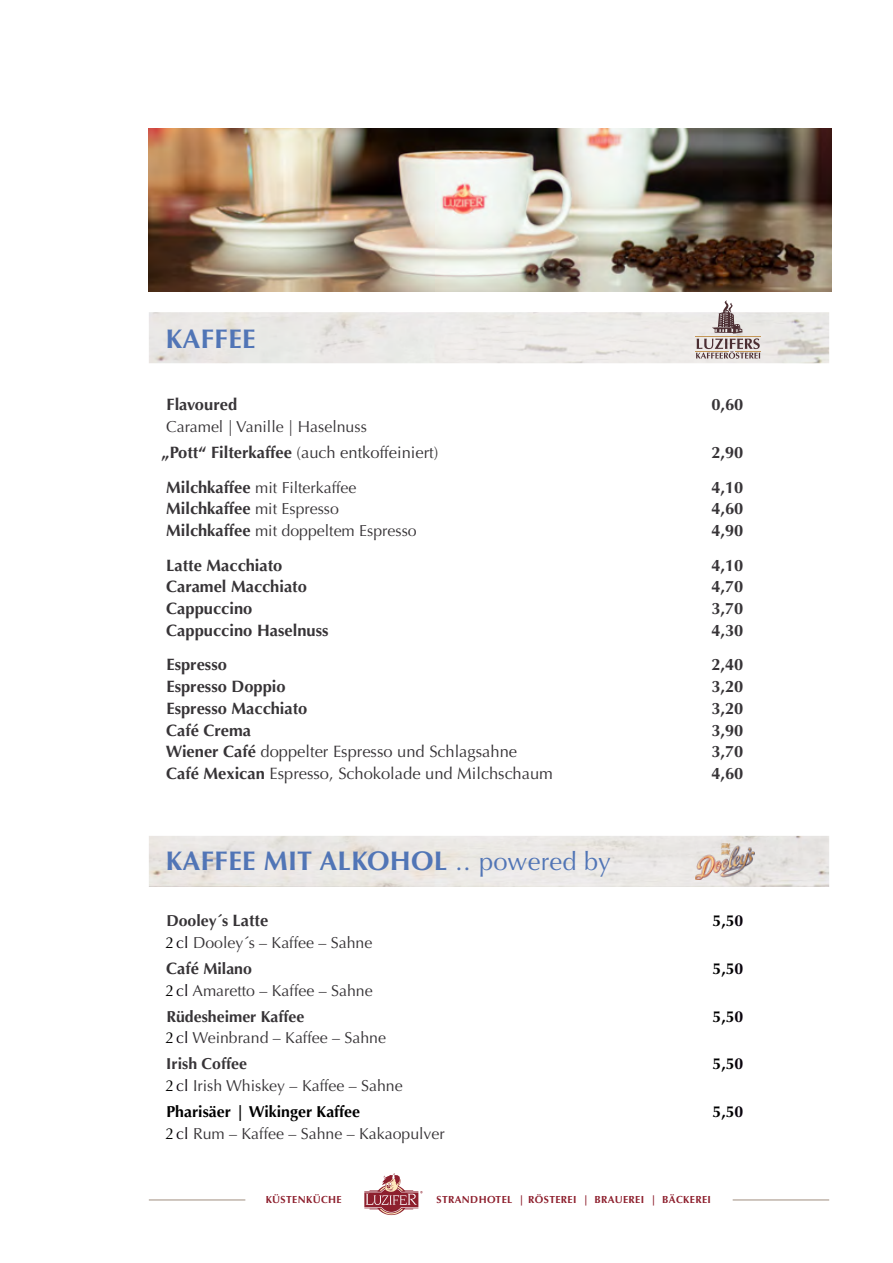
<style>
.page{position:relative;width:893px;height:1263px;background:#fff}
.page>*{position:absolute;margin:0;border:0;box-sizing:border-box;transform-origin:0 0}
.t1{font:700 27px "Optima";letter-spacing:.01em;color:#5175b6}
.t2{font:700 16.5px "Optima";color:#373437}
.t3{font:16.5px "Optima";color:#373437}
.t4{font:15.9px/26px "Optima";color:#373437}
.t5{font:700 15.9px "Optima";color:#000001}
.t6{font:700 15.9px "Optima";color:#373437}
.t7{font:700 10.35px "Optima";letter-spacing:.035em;color:#8d1f2d}
.s1{font-weight:700}
.s2{font-weight:700;font-size:16.5px}
.s3{font-weight:400;font-size:15.9px}
.s4{font-weight:400;font-size:25.5px}
.s5{font-size:16.5px}
.s6{color:#0a040d}
.s7{color:#000001}
.s8{font-weight:700;color:#000}
</style>
<div class="page">
<hr style="left:733px;top:1199px;width:96px;height:2px;background:#c0b4aa">
<hr style="left:149px;top:1199px;width:96px;height:2px;background:#c0b4aa">
<svg style="left:364px;top:1173px;width:59px;height:42px"></svg>
<img style="left:149px;top:312px;width:680px;height:51px">
<img style="left:149px;top:836px;width:680px;height:51px">
<img style="left:149px;top:128px;width:682px;height:163px">
<img style="left:695px;top:844px;width:59px;height:35px">
<hr style="left:695px;top:351px;width:34px;height:1px;background:#c39656">
<hr style="left:695px;top:336px;width:65px;height:1px;background:#c39656">
<svg style="left:696px;top:300px;width:64px;height:59px"></svg>
<h1 class="t1" style="left:166px;top:323px;width:91px">KAFFEE</h1>
<p class="t2" style="left:166px;top:395px;width:72px">Flavoured</p>
<p class="t2" style="left:711px;top:395px;width:34px">0,60</p>
<p class="t4" style="left:166px;top:414px;width:202px">Caramel | Vanille | Haselnuss</p>
<p class="t3" style="left:162px;top:443px;width:278px"><span class="s1">„Pott“ Filterkaffee</span> (auch entkoffeiniert)</p>
<p class="t2" style="left:711px;top:443px;width:34px">2,90</p>
<p class="t4" style="left:166px;top:474px;width:192px"><span class="s2">Milchkaffee</span> mit Filterkaffee</p>
<p class="t2" style="left:711px;top:477px;width:34px">4,10</p>
<p class="t2" style="left:166px;top:499px;width:174px">Milchkaffee <span class="s3">mit Espresso</span></p>
<p class="t2" style="left:711px;top:499px;width:34px">4,60</p>
<p class="t4" style="left:166px;top:518px;width:252px"><span class="s2">Milchkaffee</span> mit doppeltem Espresso</p>
<p class="t2" style="left:711px;top:521px;width:34px">4,90</p>
<p class="t2" style="left:166px;top:555px;width:118px">Latte Macchiato</p>
<p class="t2" style="left:711px;top:555px;width:34px">4,10</p>
<p class="t2" style="left:166px;top:577px;width:142px">Caramel Macchiato</p>
<p class="t2" style="left:711px;top:577px;width:34px">4,70</p>
<p class="t2" style="left:166px;top:599px;width:88px">Cappuccino</p>
<p class="t2" style="left:711px;top:599px;width:34px">3,70</p>
<p class="t2" style="left:166px;top:621px;width:164px">Cappuccino Haselnuss</p>
<p class="t2" style="left:711px;top:621px;width:34px">4,30</p>
<p class="t2" style="left:166px;top:655px;width:62px">Espresso</p>
<p class="t2" style="left:711px;top:655px;width:34px">2,40</p>
<p class="t2" style="left:166px;top:677px;width:121px">Espresso Doppio</p>
<p class="t2" style="left:711px;top:677px;width:34px">3,20</p>
<p class="t2" style="left:166px;top:699px;width:142px">Espresso Macchiato</p>
<p class="t2" style="left:711px;top:699px;width:34px">3,20</p>
<p class="t2" style="left:166px;top:720px;width:86px">Café Crema</p>
<p class="t2" style="left:711px;top:720px;width:34px">3,90</p>
<p class="t3" style="left:166px;top:742px;width:353px"><span class="s1">Wiener Café</span> doppelter Espresso und Schlagsahne</p>
<p class="t2" style="left:711px;top:742px;width:34px">3,70</p>
<p class="t3" style="left:166px;top:764px;width:388px"><span class="s1">Café Mexican</span> Espresso, Schokolade und Milchschaum</p>
<p class="t2" style="left:711px;top:764px;width:34px">4,60</p>
<h1 class="t1" style="left:166px;top:845px;width:447px">KAFFEE MIT ALKOHOL <span class="s4">.. powered by</span></h1>
<p class="t6" style="left:166px;top:911px;width:104px">Dooley´s <span class="s5">Latte</span></p>
<p class="t5" style="left:712px;top:911px;width:32px">5,5<span class="s6">0</span></p>
<p class="t4" style="left:165px;top:930px;width:208px"><span class="s7">2</span><span class="s6">cl</span> Dooley´s – Kaffee – Sahne<br><span class="s2">Café</span> <span class="s1">Milano</span></p>
<p class="t5" style="left:712px;top:959px;width:32px">5,5<span class="s6">0</span></p>
<p class="t4" style="left:165px;top:977px;width:209px"><span class="s7">2</span><span class="s6">cl</span> Amaretto – Kaffee – Sahne<br><span class="s1">Rüdesheimer Kaffee</span></p>
<p class="t4" style="left:165px;top:1025px;width:222px"><span class="s7">2</span><span class="s6">cl</span> Weinbrand – Kaffee – Sahne<br><span class="s1">Irish Coffee</span></p>
<p class="t4" style="left:165px;top:1073px;width:239px"><span class="s7">2</span><span class="s6">cl</span> Irish Whiskey – Kaffee – Sahne<br><span class="s8">Pharisäer | Wikinger Kaffee</span></p>
<p class="t4" style="left:165px;top:1121px;width:281px"><span class="s7">2</span><span class="s6">cl</span> Rum – Kaffee – Sahne – Kakaopulver</p>
<p class="t5" style="left:712px;top:1007px;width:32px">5,5<span class="s6">0</span></p>
<p class="t5" style="left:712px;top:1055px;width:32px">5,5<span class="s6">0</span></p>
<p class="t5" style="left:712px;top:1102px;width:32px">5,5<span class="s6">0</span></p>
<p class="t7" style="left:266px;top:1193px;width:78px">KÜSTENKÜCHE</p>
<p class="t7" style="left:436px;top:1193px;width:276px">STRANDHOTEL | RÖSTEREI | BRAUEREI | BÄCKEREI</p>
</div>
